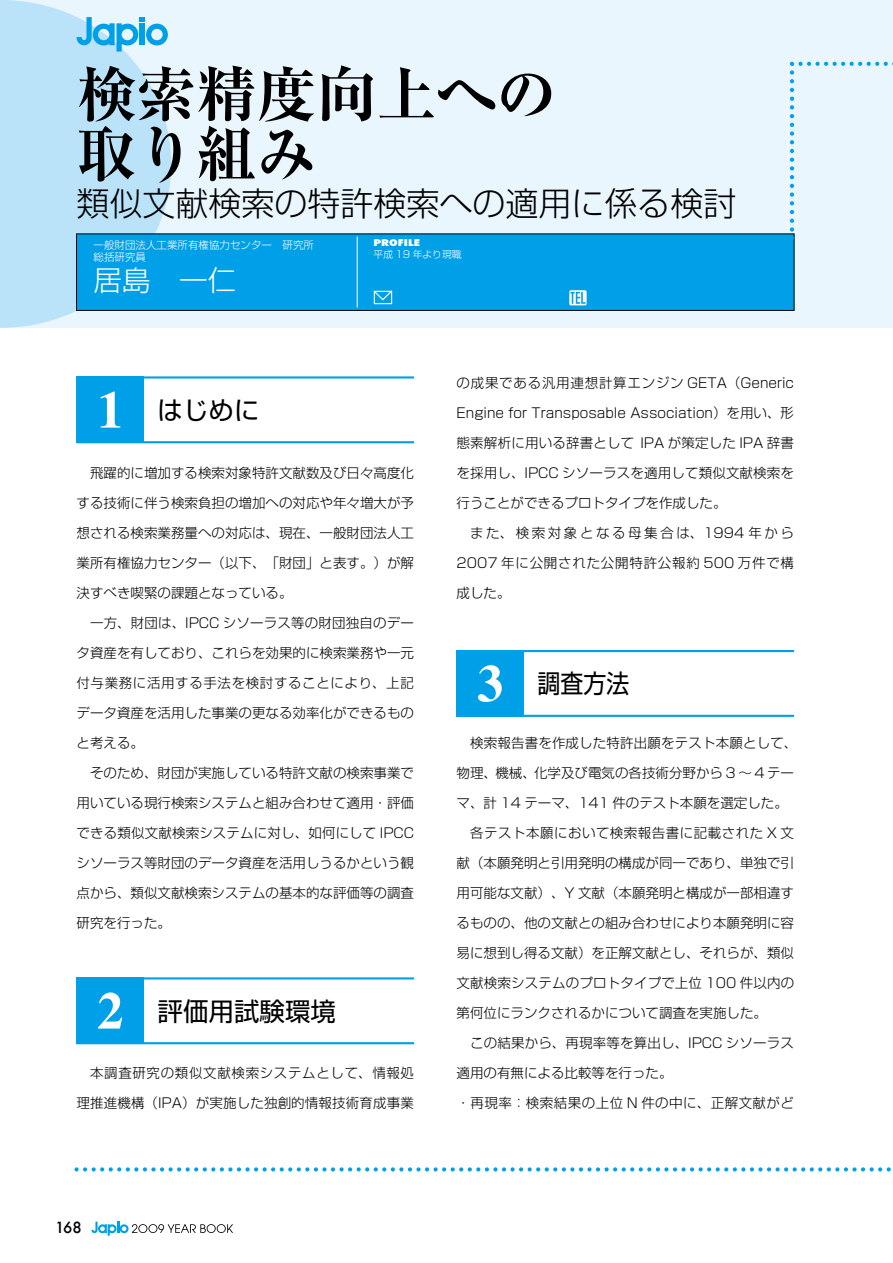
<style>
.page{position:relative;width:893px;height:1263px;background:#fff}
.page>*{position:absolute;margin:0;border:0;box-sizing:border-box;transform-origin:0 0}
.t1{font:700 expanded 60px/60px "Ryumin Pro";color:#000}
.t2{font:300 33px "Shin Go Pro";color:#000}
.t3{font:300 28.5px "Shin Go Pro";color:#fff}
.t4{font:25.5px "Shin Go Pro";color:#000}
.t5{font:25.5px "Shin Go Pro";color:#000;scale:.9 1}
.t6{font:500 15px "Futura";color:#000}
.t7{font:300 13.5px "Shin Go Pro";color:#000}
.t8{font:300 13.5px "Shin Go Pro";letter-spacing:.055em;color:#000}
.t9{font:300 13.5px "Shin Go Pro";letter-spacing:.035em;color:#000}
.t10{font:300 13.5px "Shin Go Pro";letter-spacing:.045em;color:#000}
.t11{font:300 13.5px "Shin Go Pro";letter-spacing:.05em;color:#000}
.t12{font:300 13.5px "Shin Go Pro";letter-spacing:.19em;color:#000}
.t13{font:300 10.5px/12px "Shin Go Pro";color:#fff}
.t14{font:300 9.75px "Shin Go Pro";color:#fff}
.t15{font:800 condensed 9px "Futura";color:#fff;scale:1.5 1}
.s1{font-family:"Times";font-weight:700;font-size:52.5px;color:#fff}
</style>
<div class="page">
<div style="left:0;top:0;width:893px;height:327px;background:#eaf6fd"></div>
<svg style="left:0;top:0;width:171px;height:328px;background:#c0e5f9"></svg>
<div style="left:76px;top:234px;width:718px;height:77px;background:#00a0e9;border:1px solid #000"></div>
<svg style="left:790px;top:64px;width:4px;height:166px"></svg>
<svg style="left:800px;top:62px;width:93px;height:4px"></svg>
<svg style="left:85px;top:1167px;width:806px;height:4px"></svg>
<hr style="left:357px;top:237px;width:1px;height:71px;background:#fff">
<svg style="left:91px;top:1222px;width:142px;height:14px"></svg>
<svg style="left:77px;top:17px;width:91px;height:35px"></svg>
<svg style="left:373px;top:290px;width:20px;height:15px"></svg>
<svg style="left:569px;top:290px;width:18px;height:15px"></svg>
<div style="left:77px;top:376px;width:67px;height:67px;background:#00a0e9"></div>
<hr style="left:77px;top:376px;width:337px;height:2px;background:#00a0e9">
<hr style="left:77px;top:441px;width:337px;height:2px;background:#00a0e9">
<div style="left:77px;top:977px;width:67px;height:67px;background:#00a0e9"></div>
<hr style="left:77px;top:977px;width:337px;height:2px;background:#00a0e9">
<hr style="left:77px;top:1042px;width:337px;height:2px;background:#00a0e9">
<div style="left:457px;top:650px;width:67px;height:67px;background:#00a0e9"></div>
<hr style="left:457px;top:650px;width:337px;height:2px;background:#00a0e9">
<hr style="left:457px;top:715px;width:337px;height:2px;background:#00a0e9">
<h1 class="t1" style="left:77px;top:60px;width:481px">検索精度向上への取り組み</h1>
<h2 class="t2" style="left:77px;top:176px;width:661px">類似文献検索の特許検索への適用に係る検討</h2>
<p class="t13" style="left:94px;top:238px;width:232px">一般財団法人工業所有権協力センター　研究所　総括研究員</p>
<h3 class="t3" style="left:94px;top:257px;width:144px">居島　一仁</h3>
<p class="t15" style="left:374px;top:237px;width:32px">PROFILE</p>
<p class="t14" style="left:374px;top:247px;width:89px">平成 19 年より現職</p>
<h3 class="t4" style="left:97px;top:389px;width:164px"><span class="s1">1</span> はじめに</h3>
<p class="t7" style="left:90px;top:462px;width:325px">飛躍的に増加する検索対象特許文献数及び日々高度化</p>
<p class="t7" style="left:77px;top:492px;width:339px">する技術に伴う検索負担の増加への対応や年々増大が予</p>
<p class="t7" style="left:77px;top:522px;width:339px">想される検索業務量への対応は、現在、一般財団法人工</p>
<p class="t7" style="left:77px;top:552px;width:339px">業所有権協力センター（以下、「財団」と表す。）が解</p>
<p class="t7" style="left:77px;top:582px;width:217px">決すべき喫緊の課題となっている。</p>
<p class="t7" style="left:90px;top:612px;width:325px">一方、財団は、IPCC シソーラス等の財団独自のデー</p>
<p class="t7" style="left:77px;top:642px;width:339px">タ資産を有しており、これらを効果的に検索業務や一元</p>
<p class="t10" style="left:77px;top:672px;width:339px">付与業務に活用する手法を検討することにより、上記</p>
<p class="t7" style="left:77px;top:702px;width:339px">データ資産を活用した事業の更なる効率化ができるもの</p>
<p class="t7" style="left:77px;top:732px;width:69px">と考える。</p>
<p class="t7" style="left:90px;top:762px;width:325px">そのため、財団が実施している特許文献の検索事業で</p>
<p class="t7" style="left:77px;top:792px;width:339px">用いている現行検索システムと組み合わせて適用・評価</p>
<p class="t7" style="left:77px;top:822px;width:339px">できる類似文献検索システムに対し、如何にして IPCC</p>
<p class="t7" style="left:77px;top:852px;width:339px">シソーラス等財団のデータ資産を活用しうるかという観</p>
<p class="t7" style="left:77px;top:882px;width:339px">点から、類似文献検索システムの基本的な評価等の調査</p>
<p class="t7" style="left:77px;top:912px;width:96px">研究を行った。</p>
<h3 class="t4" style="left:97px;top:990px;width:240px"><span class="s1">2</span> 評価用試験環境</h3>
<p class="t11" style="left:90px;top:1062px;width:326px">本調査研究の類似文献検索システムとして、情報処</p>
<p class="t7" style="left:77px;top:1092px;width:339px">理推進機構（IPA）が実施した独創的情報技術育成事業</p>
<p class="t8" style="left:457px;top:372px;width:339px">の成果である汎用連想計算エンジン GETA（Generic</p>
<p class="t7" style="left:457px;top:402px;width:339px">Engine for Transposable Association）を用い、形</p>
<p class="t7" style="left:457px;top:432px;width:339px">態素解析に用いる辞書として IPA が策定した IPA 辞書</p>
<p class="t7" style="left:457px;top:462px;width:339px">を採用し、IPCC シソーラスを適用して類似文献検索を</p>
<p class="t7" style="left:457px;top:492px;width:271px">行うことができるプロトタイプを作成した。</p>
<p class="t12" style="left:470px;top:522px;width:325px">また、検索対象となる母集合は、1994年から</p>
<p class="t8" style="left:457px;top:552px;width:339px">2007 年に公開された公開特許公報約 500 万件で構</p>
<p class="t7" style="left:457px;top:582px;width:55px">成した。</p>
<h3 class="t5" style="left:477px;top:662px;width:171px"><span class="s1">3</span> 調査方法</h3>
<p class="t7" style="left:470px;top:732px;width:329px">検索報告書を作成した特許出願をテスト本願として、</p>
<p class="t7" style="left:457px;top:762px;width:339px">物理、機械、化学及び電気の各技術分野から 3 〜 4 テー</p>
<p class="t7" style="left:457px;top:792px;width:333px">マ、計 14 テーマ、141 件のテスト本願を選定した。</p>
<p class="t9" style="left:470px;top:822px;width:325px">各テスト本願において検索報告書に記載された X 文</p>
<p class="t7" style="left:457px;top:852px;width:339px">献（本願発明と引用発明の構成が同一であり、単独で引</p>
<p class="t7" style="left:457px;top:882px;width:339px">用可能な文献）、Y 文献（本願発明と構成が一部相違す</p>
<p class="t7" style="left:457px;top:912px;width:339px">るものの、他の文献との組み合わせにより本願発明に容</p>
<p class="t7" style="left:457px;top:942px;width:339px">易に想到し得る文献）を正解文献とし、それらが、類似</p>
<p class="t7" style="left:457px;top:972px;width:339px">文献検索システムのプロトタイプで上位 100 件以内の</p>
<p class="t7" style="left:457px;top:1002px;width:312px">第何位にランクされるかについて調査を実施した。</p>
<p class="t7" style="left:470px;top:1032px;width:325px">この結果から、再現率等を算出し、IPCC シソーラス</p>
<p class="t7" style="left:457px;top:1062px;width:217px">適用の有無による比較等を行った。</p>
<p class="t9" style="left:457px;top:1092px;width:339px">・再現率：検索結果の上位 N 件の中に、正解文献がど</p>
<p class="t6" style="left:55px;top:1217px;width:28px">168</p>
</div>
